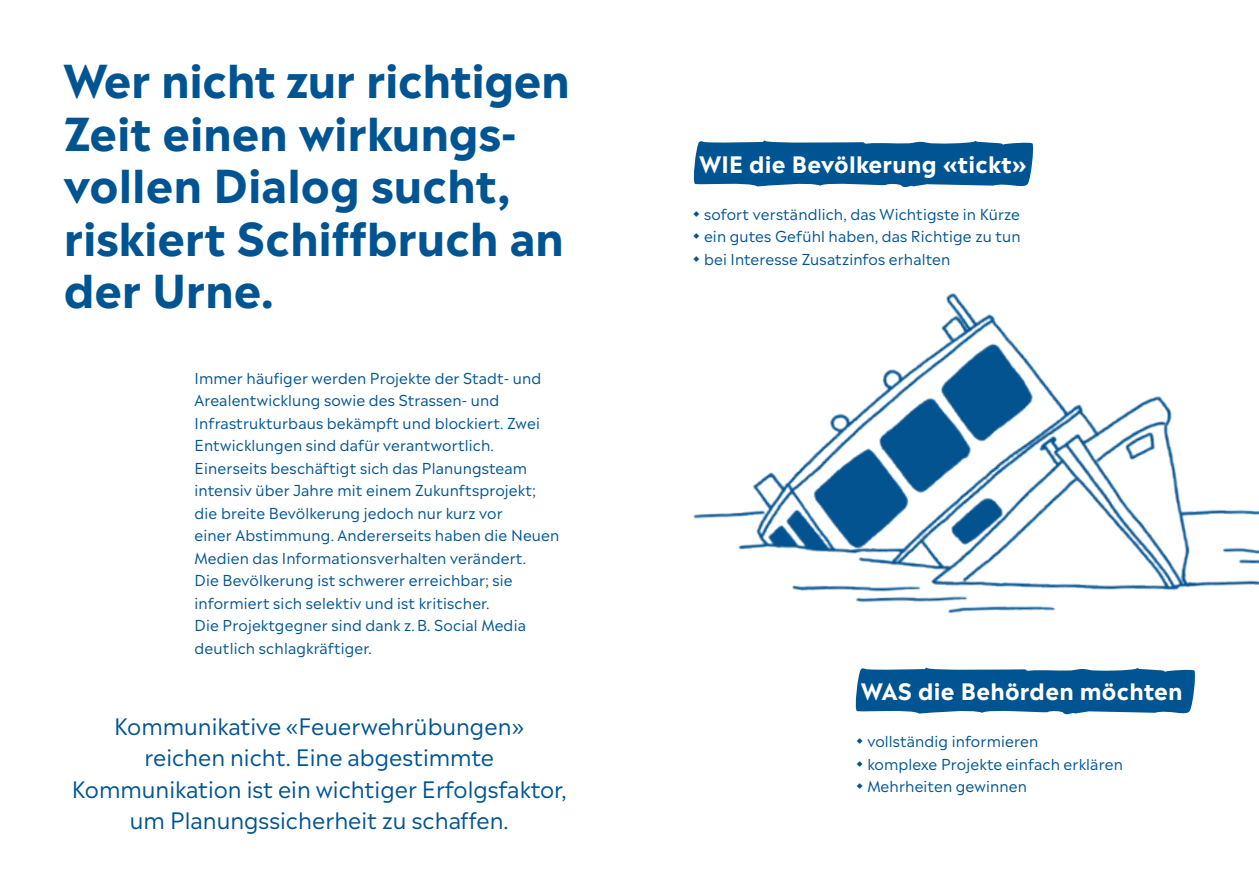
<style>
.page{position:relative;width:1259px;height:893px;background:#fff}
.page>*{position:absolute;margin:0;border:0;box-sizing:border-box;transform-origin:0 0}
.t1{font:700 45px/52.5px "Madera";letter-spacing:-.005em;color:#005492}
.t2{font:22.5px/31.5px "Madera";color:#005492;text-align:center}
.t3{font:700 22.5px "Madera";letter-spacing:.01em;color:#fff}
.t4{font:15px/22.5px "Madera";letter-spacing:.01em;color:#005492}
.s1{font-weight:700}
</style>
<div class="page">
<svg style="left:693px;top:140px;width:341px;height:47px;background:#1d679e"></svg>
<svg style="left:855px;top:667px;width:340px;height:48px;background:#226ba0"></svg>
<img style="left:693px;top:293px;width:566px;height:321px">
<h1 class="t1" style="left:64px;top:49px;width:507px">Wer nicht zur richtigen<br>Zeit einen wirkungs&shy;vollen Dialog sucht, riskiert Schiffbruch an der Urne.</h1>
<p class="t4" style="left:195px;top:365px;width:366px">Immer häufiger werden Projekte der Stadt- und Arealentwicklung sowie des Strassen- und Infrastrukturbaus bekämpft und blockiert. Zwei Entwicklungen sind dafür verantwortlich.<br>Einerseits beschäftigt sich das Planungsteam intensiv über Jahre mit einem Zukunftsprojekt; die breite Bevölkerung jedoch nur kurz vor<br>einer Abstimmung. Andererseits haben die Neuen Medien das Informationsverhalten verändert.<br>Die Bevölkerung ist schwerer erreichbar; sie informiert sich selektiv und ist kritischer.<br>Die Projektgegner sind dank z.B. Social Media deutlich schlagkräftiger.</p>
<h2 class="t2" style="left:72px;top:708px;width:496px">Kommunikative «Feuerwehrübungen» reichen nicht. Eine abgestimmte Kommunikation ist ein wichtiger Erfolgsfaktor, um Planungssicherheit zu schaffen.</h2>
<h2 class="t3" style="left:699px;top:144px;width:329px">WIE die Bevölkerung «tickt»</h2>
<p class="t4" style="left:693px;top:201px;width:328px"><span class="s1">•</span> sofort verständlich, das Wichtigste in Kürze</p>
<p class="t4" style="left:693px;top:224px;width:329px"><span class="s1">•</span> ein gutes Gefühl haben, das Richtige zu tun</p>
<p class="t4" style="left:693px;top:246px;width:258px"><span class="s1">•</span> bei Interesse Zusatzinfos erhalten</p>
<h2 class="t3" style="left:861px;top:671px;width:323px">WAS die Behörden möchten</h2>
<p class="t4" style="left:856px;top:728px;width:183px"><span class="s1">•</span> vollständig informieren</p>
<p class="t4" style="left:856px;top:751px;width:268px"><span class="s1">•</span> komplexe Projekte einfach erklären</p>
<p class="t4" style="left:856px;top:773px;width:172px"><span class="s1">•</span> Mehrheiten gewinnen</p>
</div>
